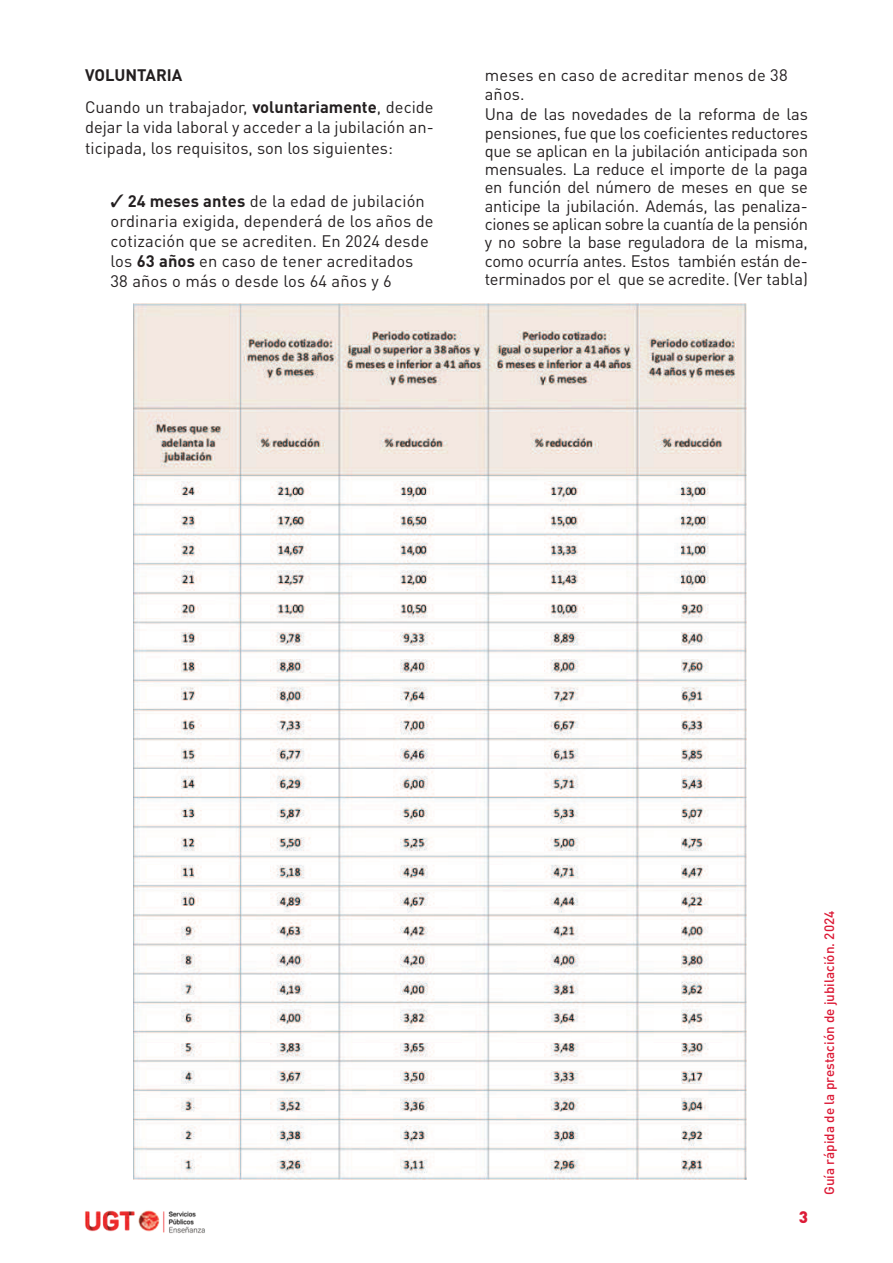
<style>
.page{position:relative;width:893px;height:1263px;background:#fff}
.page>*{position:absolute;margin:0;border:0;box-sizing:border-box;transform-origin:0 0}
.t1{font:16.5px/18.3px "DIN Pro";color:#231f20}
.t2{font:900 16.5px "DIN Pro";color:#dc1a36}
.t3{font:500 13.5px "DIN Pro";color:#dc1a36}
.s1{font-weight:700}
</style>
<div class="page">
<img style="left:85px;top:1210px;width:120px;height:24px">
<img style="left:134px;top:303px;width:613px;height:876px">
<p class="t1" style="left:85px;top:61px;width:350px;line-height:32px"><span class="s1">VOLUNTARIA<br></span>Cuando un trabajador, <span class="s1">voluntariamente</span>, decide</p>
<p class="t1" style="left:85px;top:119px;width:350px;line-height:20.7px">dejar la vida laboral y acceder a la jubilación an&shy;ticipada, los requisitos, son los siguientes:</p>
<p class="t1" style="left:111px;top:193px;width:325px;line-height:20px">✓ <span class="s1">24 meses antes</span> de la edad de jubilación ordinaria exigida, dependerá de los años de cotización que se acrediten. En 2024 desde los <span class="s1">63 años</span> en caso de tener acreditados 38 años o más o desde los 64 años y 6</p>
<p class="t1" style="left:485px;top:67px;width:325px;line-height:19.8px">meses en caso de acreditar menos de 38 años.<br>Una de las novedades de la reforma de las</p>
<p class="t1" style="left:485px;top:125px;width:325px;text-align:justify">pensiones, fue que los coeficientes reductores que se aplican en la jubilación anticipada son mensuales. La reduce el importe de la paga en función del número de meses en que se anticipe la jubilación. Además, las penaliza&shy;ciones se aplican sobre la cuantía de la pensión y no sobre la base reguladora de la misma, como ocurría antes. Estos también están de&shy;terminados por el que se acredite. (Ver tabla)</p>
<p class="t2" style="left:799px;top:1207px;width:11px">3</p>
<p class="t3" style="left:821px;top:1195px;width:286px;rotate:-90deg">Guía rápida de la prestación de jubilación. 2024</p>
</div>
